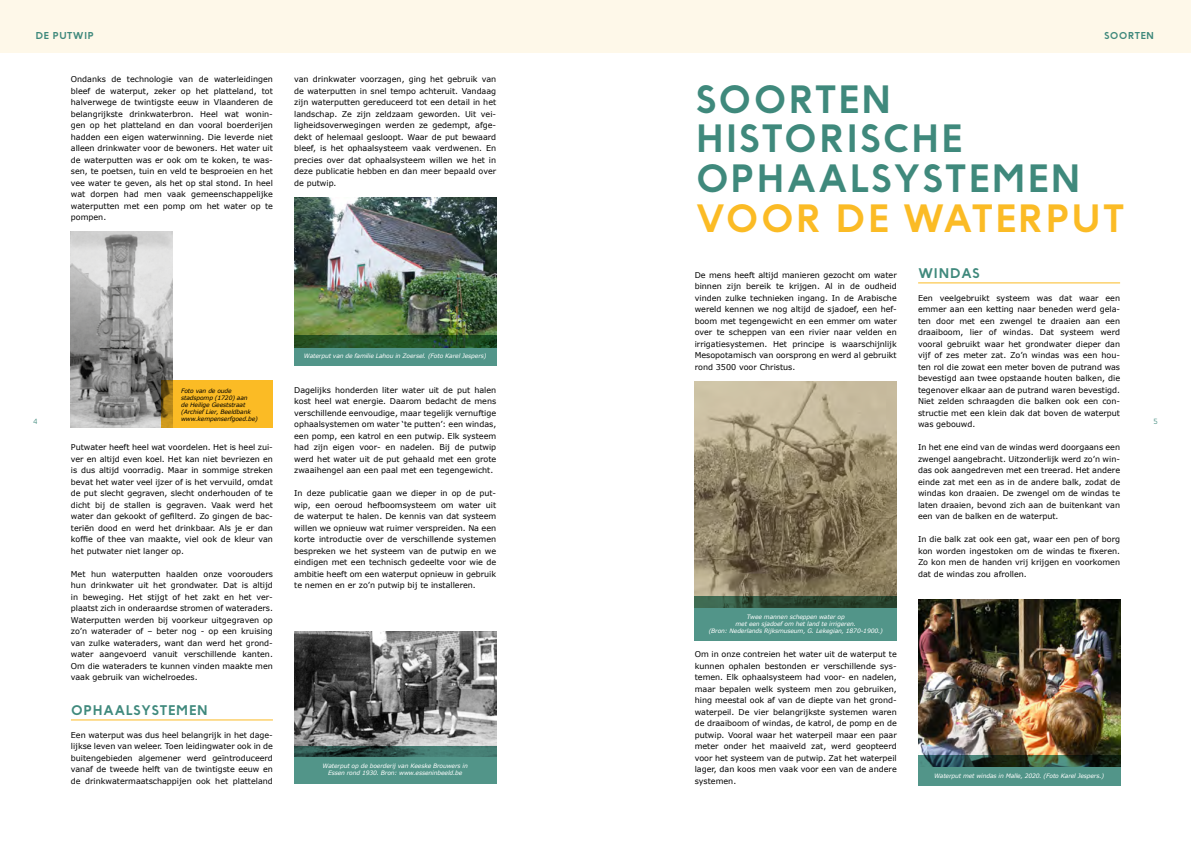
<style>
.page{position:relative;width:1191px;height:842px;background:#fff}
.page>*{position:absolute;margin:0;border:0;box-sizing:border-box;transform-origin:0 0}
.t1{font:700 39.4px/39.4px "Baufra";letter-spacing:.01em;color:#3f897c}
.t2{font:700 39.4px "Baufra";letter-spacing:.01em;color:#fbbb25}
.t3{font:700 14px "Baufra";letter-spacing:.01em;color:#3f897c}
.t4{font:700 10px "Baufra";letter-spacing:.01em;color:#3f897c}
.t5{font:8px/11.5px "Verdana";color:#000;text-align:justify}
.t6{font:500 8px "Baufra";color:#3f897c}
.t7{font:italic 6px/7px "Verdana";letter-spacing:-.02em;color:#fff;text-align:center}
.t8{font:italic 6px/7px "Verdana";letter-spacing:-.02em;color:#000}
</style>
<div class="page">
<div style="left:0;top:0;width:1191px;height:52px;background:#fef8e9"></div>
<hr style="left:71px;top:719px;width:202px;height:1px;background:#fbbb25">
<hr style="left:918px;top:282px;width:202px;height:1px;background:#fbbb25">
<div style="left:294px;top:746px;width:202px;height:38px;background:#529589"></div>
<img style="left:294px;top:631px;width:202px;height:125px">
<div style="left:918px;top:755px;width:202px;height:30px;background:#529589"></div>
<img style="left:918px;top:600px;width:202px;height:166px">
<div style="left:162px;top:380px;width:111px;height:47px;background:#fbbb25"></div>
<img style="left:71px;top:232px;width:102px;height:195px">
<div style="left:294px;top:335px;width:202px;height:31px;background:#529589"></div>
<img style="left:294px;top:197px;width:202px;height:150px">
<div style="left:694px;top:597px;width:202px;height:44px;background:#529589"></div>
<img style="left:694px;top:381px;width:202px;height:226px">
<p class="t4" style="left:35px;top:29px;width:60px">DE PUTWIP</p>
<p class="t4" style="left:1104px;top:29px;width:51px">SOORTEN</p>
<p class="t5" style="left:71px;top:74px;width:203px">Ondanks de technologie van de waterleidingen bleef de waterput, zeker op het platteland, tot halverwege de twintigste eeuw in Vlaanderen de belangrijkste drinkwaterbron. Heel wat wonin&shy;gen op het platteland en dan vooral boerderijen hadden een eigen waterwinning. Die leverde niet alleen drinkwater voor de bewoners. Het water uit de waterputten was er ook om te koken, te was&shy;sen, te poetsen, tuin en veld te besproeien en het vee water te geven, als het op stal stond. In heel wat dorpen had men vaak gemeenschappelijke waterputten met een pomp om het water op te pompen.</p>
<p class="t5" style="left:294px;top:74px;width:203px">van drinkwater voorzagen, ging het gebruik van de waterputten in snel tempo achteruit. Vandaag zijn waterputten gereduceerd tot een detail in het landschap. Ze zijn zeldzaam geworden. Uit vei&shy;ligheidsoverwegingen werden ze gedempt, afge&shy;dekt of helemaal gesloopt. Waar de put bewaard bleef, is het ophaalsysteem vaak verdwenen. En precies over dat ophaalsysteem willen we het in deze publicatie hebben en dan meer bepaald over de putwip.</p>
<h1 class="t1" style="left:695px;top:78px;width:388px">SOORTEN<br>HISTORISCHE<br>OPHAALSYSTEMEN</h1>
<h1 class="t2" style="left:695px;top:190px;width:432px">VOOR DE WATERPUT</h1>
<h2 class="t3" style="left:918px;top:263px;width:63px">WINDAS</h2>
<p class="t5" style="left:918px;top:292px;width:203px">Een veelgebruikt systeem was dat waar een emmer aan een ketting naar beneden werd gela&shy;ten door met een zwengel te draaien aan een draaiboom, lier of windas. Dat systeem werd vooral gebruikt waar het grondwater dieper dan vijf of zes meter zat. Zo’n windas was een hou&shy;ten rol die zowat een meter boven de putrand was bevestigd aan twee opstaande houten balken, die tegenover elkaar aan de putrand waren bevestigd.<br>Niet zelden schraagden die balken ook een con&shy;structie met een klein dak dat boven de waterput was gebouwd.</p>
<p class="t5" style="left:918px;top:442px;width:203px">In het ene eind van de windas werd doorgaans een zwengel aangebracht. Uitzonderlijk werd zo’n win&shy;das ook aangedreven met een treerad. Het andere einde zat met een as in de andere balk, zodat de windas kon draaien. De zwengel om de windas te laten draaien, bevond zich aan de buitenkant van een van de balken en de waterput.</p>
<p class="t5" style="left:918px;top:534px;width:203px">In die balk zat ook een gat, waar een pen of borg kon worden ingestoken om de windas te fixeren.<br>Zo kon men de handen vrij krijgen en voorkomen dat de windas zou afrollen.</p>
<p class="t5" style="left:694px;top:269px;width:203px">De mens heeft altijd manieren gezocht om water binnen zijn bereik te krijgen. Al in de oudheid vinden zulke technieken ingang. In de Arabische wereld kennen we nog altijd de sjadoef, een hef&shy;boom met tegengewicht en een emmer om water over te scheppen van een rivier naar velden en irrigatiesystemen. Het principe is waarschijnlijk Mesopotamisch van oorsprong en werd al gebruikt rond 3500 voor Christus.</p>
<p class="t7" style="left:304px;top:352px;width:184px">Waterput van de familie Lahou in Zoersel. (Foto Karel Jespers)</p>
<p class="t5" style="left:294px;top:384px;width:203px">Dagelijks honderden liter water uit de put halen kost heel wat energie. Daarom bedacht de mens verschillende eenvoudige, maar tegelijk vernuftige ophaalsystemen om water ‘te putten’: een windas, een pomp, een katrol en een putwip. Elk systeem had zijn eigen voor- en nadelen. Bij de putwip werd het water uit de put gehaald met een grote zwaaihengel aan een paal met een tegengewicht.</p>
<p class="t5" style="left:294px;top:488px;width:203px">In deze publicatie gaan we dieper in op de put&shy;wip, een oeroud hefboomsysteem om water uit de waterput te halen. De kennis van dat systeem willen we opnieuw wat ruimer verspreiden. Na een korte introductie over de verschillende systemen bespreken we het systeem van de putwip en we eindigen met een technisch gedeelte voor wie de ambitie heeft om een waterput opnieuw in gebruik te nemen en er zo’n putwip bij te installeren.</p>
<p class="t8" style="left:181px;top:387px;width:78px">Foto van de oude stadspomp (1720) aan<br>de Heilige Geeststraat (Archief Lier, Beeldbank www.kempenserfgoed.be)</p>
<p class="t6" style="left:33px;top:416px;width:6px">4</p>
<p class="t6" style="left:1153px;top:416px;width:6px">5</p>
<p class="t5" style="left:71px;top:442px;width:203px">Putwater heeft heel wat voordelen. Het is heel zui&shy;ver en altijd even koel. Het kan niet bevriezen en is dus altijd voorradig. Maar in sommige streken bevat het water veel ijzer of is het vervuild, omdat de put slecht gegraven, slecht onderhouden of te dicht bij de stallen is gegraven. Vaak werd het water dan gekookt of gefilterd. Zo gingen de bac&shy;teriën dood en werd het drinkbaar. Als je er dan koffie of thee van maakte, viel ook de kleur van het putwater niet langer op.</p>
<p class="t5" style="left:71px;top:568px;width:203px">Met hun waterputten haalden onze voorouders hun drinkwater uit het grondwater. Dat is altijd in beweging. Het stijgt of het zakt en het ver&shy;plaatst zich in onderaardse stromen of wateraders.<br>Waterputten werden bij voorkeur uitgegraven op zo’n waterader of – beter nog - op een kruising van zulke wateraders, want dan werd het grond&shy;water aangevoerd vanuit verschillende kanten.<br>Om die wateraders te kunnen vinden maakte men vaak gebruik van wichelroedes.</p>
<h2 class="t3" style="left:71px;top:700px;width:139px">OPHAALSYSTEMEN</h2>
<p class="t5" style="left:71px;top:729px;width:203px">Een waterput was dus heel belangrijk in het dage&shy;lijkse leven van weleer. Toen leidingwater ook in de buitengebieden algemener werd geïntroduceerd vanaf de tweede helft van de twintigste eeuw en de drinkwatermaatschappijen ook het platteland</p>
<p class="t7" style="left:708px;top:613px;width:176px">Twee mannen scheppen water op<br>met een sjadoef om het land te irrigeren.<br>(Bron: Nederlands Rijksmuseum, G. Lekegian, 1870-1900.)</p>
<p class="t5" style="left:694px;top:649px;width:203px">Om in onze contreien het water uit de waterput te kunnen ophalen bestonden er verschillende sys&shy;temen. Elk ophaalsysteem had voor- en nadelen, maar bepalen welk systeem men zou gebruiken, hing meestal ook af van de diepte van het grond&shy;waterpeil. De vier belangrijkste systemen waren de draaiboom of windas, de katrol, de pomp en de putwip. Vooral waar het waterpeil maar een paar meter onder het maaiveld zat, werd geopteerd voor het systeem van de putwip. Zat het waterpeil lager, dan koos men vaak voor een van de andere systemen.</p>
<p class="t7" style="left:322px;top:763px;width:147px">Waterput op de boerderij van Keeske Brouwers in<br>Essen rond 1930. Bron: www.esseninbeeld.be</p>
<p class="t7" style="left:934px;top:772px;width:172px">Waterput met windas in Malle, 2020. (Foto Karel Jespers.)</p>
</div>
